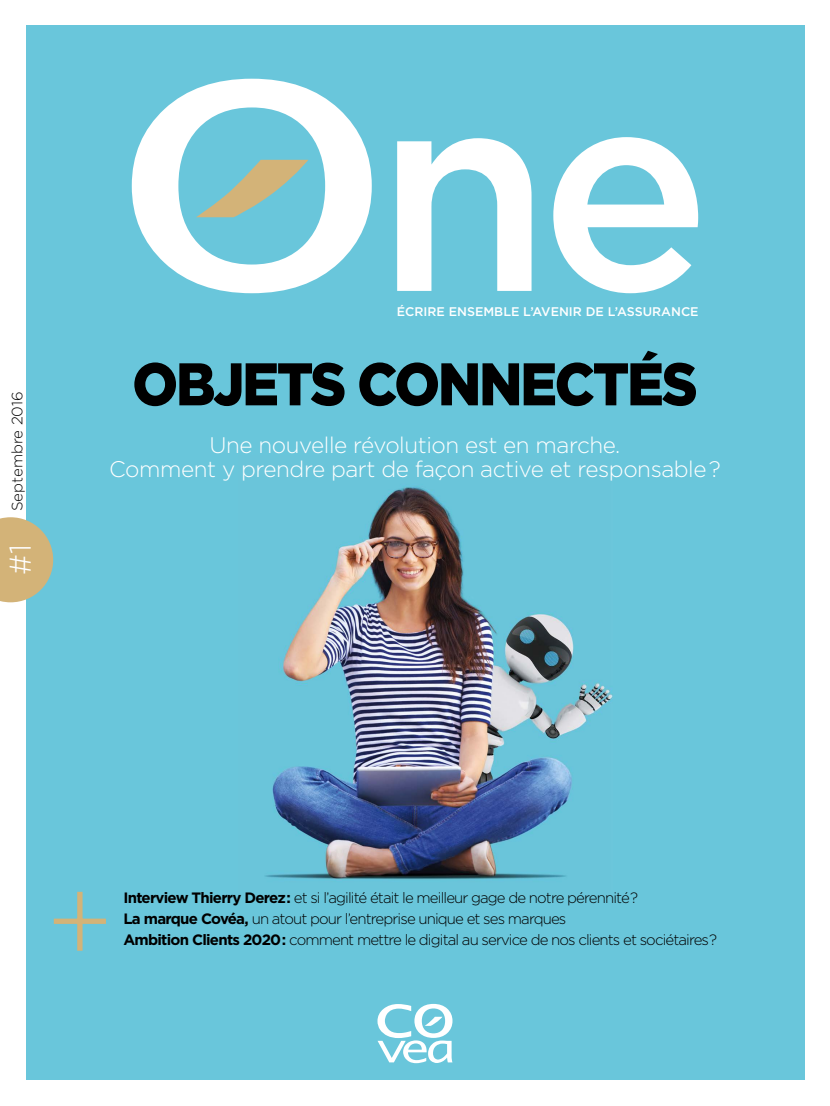
<style>
.page{position:relative;width:830px;height:1106px;background:#fff}
.page>*{position:absolute;margin:0;border:0;box-sizing:border-box;transform-origin:0 0}
.t1{font:900 60px "Gotham";letter-spacing:-.04em;color:#000;scale:.92 1}
.t2{font:300 30px "Gotham";color:#fff}
.t3{font:300 22.5px/24px "Gotham";letter-spacing:-.02em;color:#fff;text-align:center}
.t4{font:300 15px/21px "Gotham";letter-spacing:-.06em;color:#000}
.t5{font:300 15px "Gotham";color:#000}
.t6{font:500 12.45px "Gotham";color:#fff}
.s1{font-weight:700}
</style>
<div class="page">
<div style="left:26px;top:26px;width:778px;height:1054px;background:#69c6db"></div>
<img style="left:265px;top:487px;width:347px;height:392px">
<svg style="left:132px;top:79px;width:239px;height:214px"></svg>
<svg style="left:196px;top:160px;width:112px;height:57px"></svg>
<svg style="left:397px;top:138px;width:134px;height:153px"></svg>
<svg style="left:553px;top:137px;width:144px;height:156px"></svg>
<svg style="left:53px;top:891px;width:53px;height:60px"></svg>
<svg style="left:377px;top:1003px;width:75px;height:60px"></svg>
<svg style="left:0;top:517px;width:53px;height:85px"></svg>
<p class="t5" style="left:8px;top:511px;width:121px;rotate:-90deg">Septembre 2016</p>
<h2 class="t2" style="left:1px;top:575px;width:33px;rotate:-90deg">#1</h2>
<p class="t6" style="left:396px;top:304px;width:303px">ÉCRIRE ENSEMBLE L’AVENIR DE L’ASSURANCE</p>
<h1 class="t1" style="left:132px;top:343px;width:616px">OBJETS CONNECTÉS</h1>
<h3 class="t3" style="left:109px;top:432px;width:612px">Une nouvelle révolution est en marche.<br>Comment y prendre part de façon active et responsable ?</h3>
<p class="t4" style="left:123px;top:887px;width:595px"><span class="s1">Interview Thierry Derez :</span> et si l’agilité était le meilleur gage de notre pérennité ?<br><span class="s1">La marque Covéa,</span> un atout pour l’entreprise unique et ses marques<br><span class="s1">Ambition Clients 2020 :</span> comment mettre le digital au service de nos clients et sociétaires ?</p>
</div>
